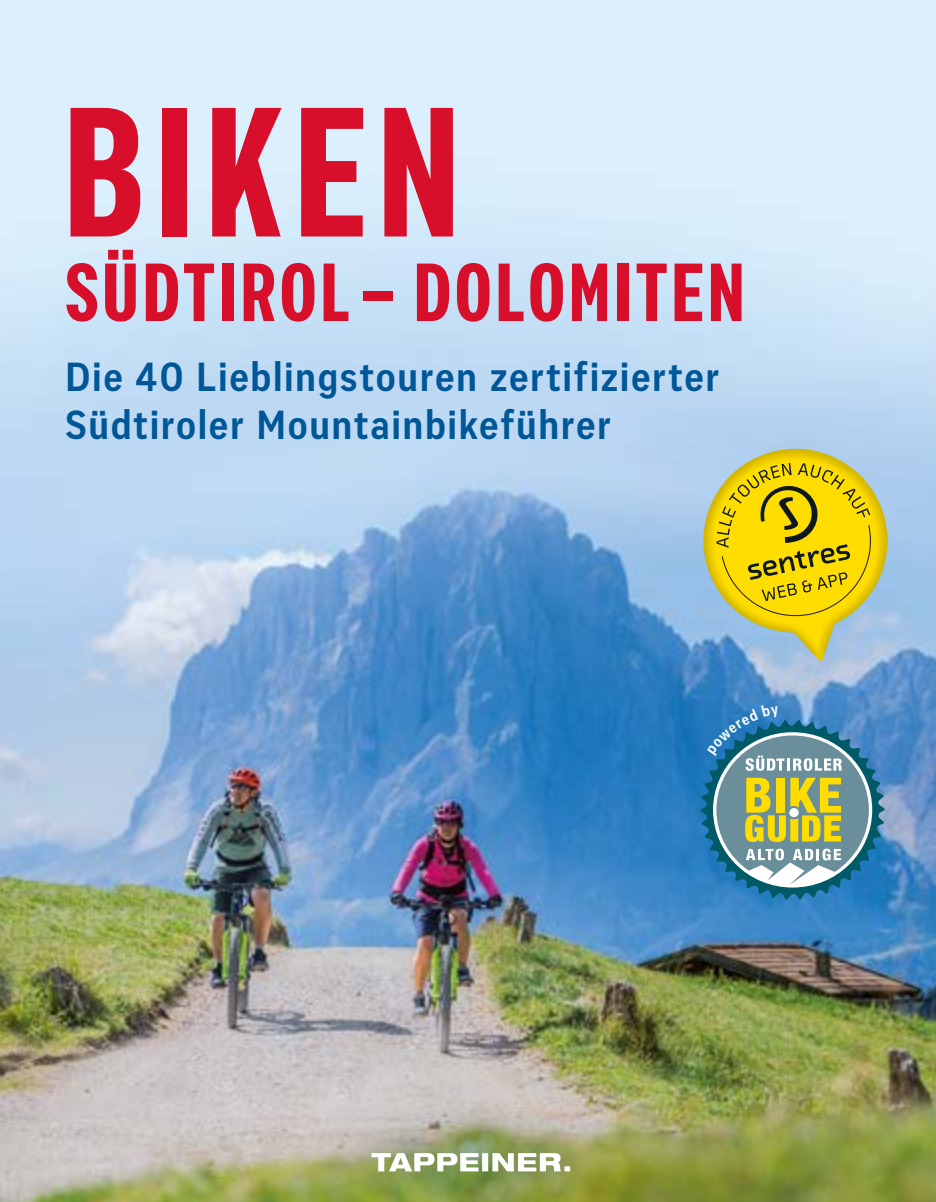
<style>
.page{position:relative;width:936px;height:1202px;background:#fff}
.page>*{position:absolute;margin:0;border:0;box-sizing:border-box;transform-origin:0 0}
.t1{font:900 190.4px "Vito Compressed";letter-spacing:.045em;color:#d80f2a}
.t2{font:900 85px "Vito Compressed";letter-spacing:.04em;color:#d80f2a}
.t3{font:700 42px/48px "Vito Condensed";letter-spacing:.055em;color:#005798}
</style>
<div class="page">
<img style="left:0;top:0;width:935px;height:1202px">
<svg style="left:685px;top:429px;width:230px;height:255px;background:#97bbe1"></svg>
<svg style="left:694px;top:440px;width:200px;height:223px;background:#c7c35b"></svg>
<div style="left:318px;top:1098px;width:306px;height:104px;background:#033c2b;opacity:.45"></div>
<svg style="left:371px;top:1153px;width:199px;height:18px"></svg>
<svg style="left:700px;top:704px;width:184px;height:196px;background:#69969b"></svg>
<h1 class="t1" style="left:62px;top:64px;width:400px">BIKEN</h1>
<h2 class="t2" style="left:66px;top:244px;width:681px">SÜDTIROL – DOLOMITEN</h2>
<p class="t3" style="left:65px;top:352px;width:654px">Die 40 Lieblingstouren zertifizierter<br>Südtiroler Mountainbikeführer</p>
</div>
